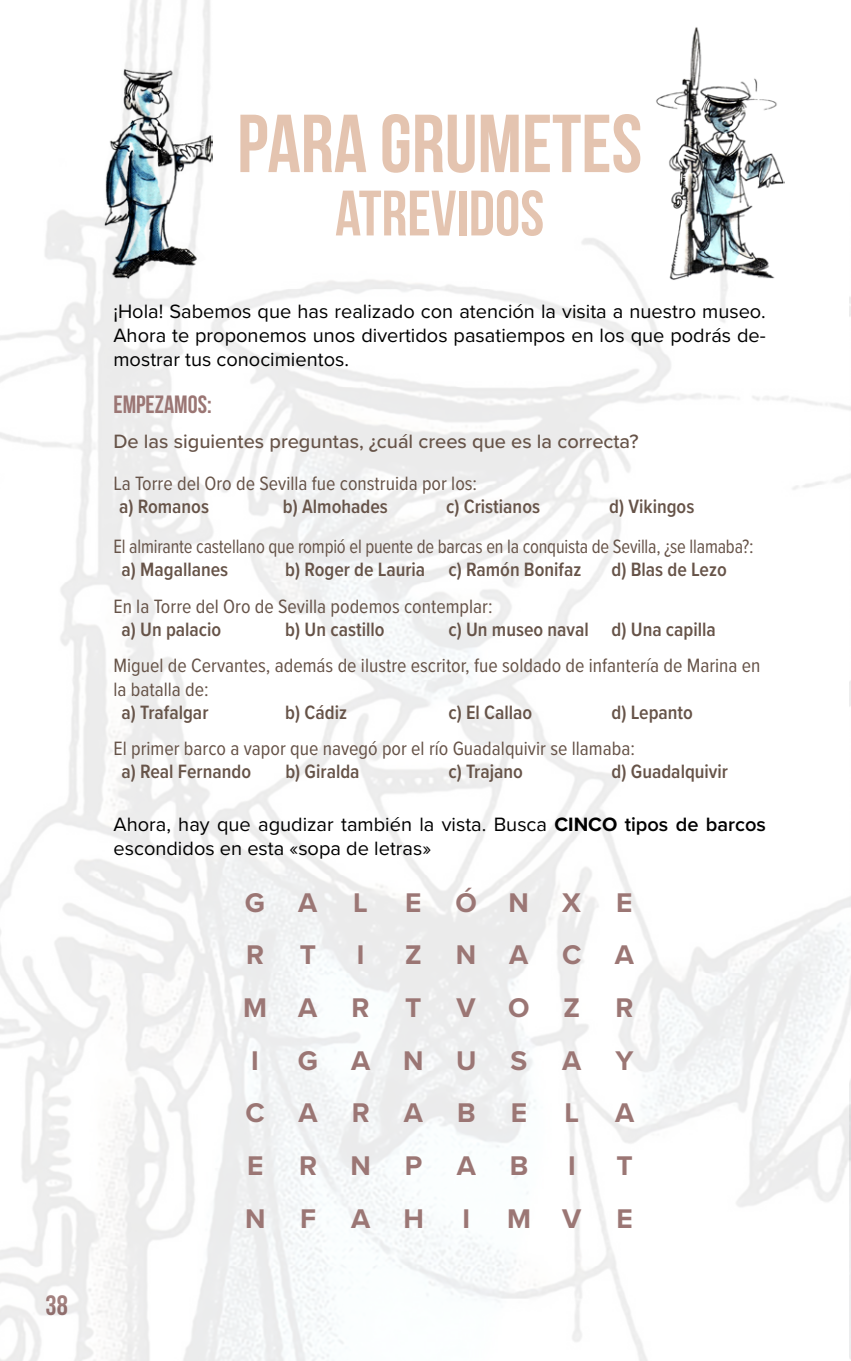
<style>
.page{position:relative;width:851px;height:1361px;background:#fff}
.page>*{position:absolute;margin:0;border:0;box-sizing:border-box;transform-origin:0 0}
.t1{font:700 82px "Bebas Neue";color:#e4c4b0}
.t2{font:64px "Bebas Neue";color:#e4c4b0}
.t3{font:700 28px/52.8px "Proxima Nova";letter-spacing:1.205em;color:#9b7674}
.t4{font:700 28px "Bebas Neue";color:#9b7674}
.t5{font:700 25px "Bebas Neue";color:#9b7674}
.t6{font:20px/24px "Proxima Nova";color:#000;text-align:justify}
.t7{font:20px/24px "Proxima Nova Cond";color:#665348}
.t8{font:600 20px "Proxima Nova Cond";color:#665348}
.t9{font:20px "Proxima Nova Cond";color:#665348;scale:.93 1}
.t10{font:500 20px "Proxima Nova";color:#665348}
.s1{font-weight:700}
.s2{font-weight:600}
</style>
<div class="page">
<img style="left:655px;top:26px;width:129px;height:254px">
<img style="left:104px;top:69px;width:109px;height:211px">
<h3 class="t4" style="left:46px;top:1289px;width:24px">38</h3>
<h1 class="t1" style="left:237px;top:99px;width:406px">PARA GRUMETES</h1>
<h2 class="t2" style="left:335px;top:178px;width:210px">ATREVIDOS</h2>
<p class="t6" style="left:113px;top:298px;width:653px">¡Hola! Sabemos que has realizado con atención la visita a nuestro museo.<br>Ahora te proponemos unos divertidos pasatiempos en los que podrás de&shy;mostrar tus conocimientos.</p>
<p class="t5" style="left:113px;top:391px;width:100px">EMPEZAMOS:</p>
<p class="t10" style="left:113px;top:427px;width:526px">De las siguientes preguntas, ¿cuál crees que es la correcta?</p>
<p class="t7" style="left:113px;top:470px;width:365px">La Torre del Oro de Sevilla fue construida por los:</p>
<p class="t8" style="left:119px;top:491px;width:91px">a) Romanos</p>
<p class="t8" style="left:283px;top:491px;width:106px">b) Almohades</p>
<p class="t8" style="left:446px;top:491px;width:96px">c) Cristianos</p>
<p class="t8" style="left:609px;top:491px;width:87px">d) Vikingos</p>
<p class="t9" style="left:113px;top:531px;width:690px">El almirante castellano que rompió el puente de barcas en la conquista de Sevilla, ¿se llamaba?:</p>
<p class="t8" style="left:121px;top:555px;width:108px">a) Magallanes</p>
<p class="t8" style="left:285px;top:555px;width:297px">b) Roger de Lauria c) Ramón Bonifaz</p>
<p class="t8" style="left:611px;top:555px;width:117px">d) Blas de Lezo</p>
<p class="t7" style="left:113px;top:593px;width:380px">En la Torre del Oro de Sevilla podemos contemplar:</p>
<p class="t8" style="left:121px;top:615px;width:101px">a) Un palacio</p>
<p class="t8" style="left:285px;top:615px;width:101px">b) Un castillo</p>
<p class="t8" style="left:448px;top:615px;width:269px">c) Un museo naval d) Una capilla</p>
<p class="t7" style="left:113px;top:652px;width:648px">Miguel de Cervantes, además de ilustre escritor, fue soldado de infantería de Marina en la batalla de:</p>
<p class="t8" style="left:121px;top:698px;width:88px">a) Trafalgar</p>
<p class="t8" style="left:285px;top:698px;width:63px">b) Cádiz</p>
<p class="t8" style="left:448px;top:698px;width:85px">c) El Callao</p>
<p class="t8" style="left:611px;top:698px;width:83px">d) Lepanto</p>
<p class="t7" style="left:113px;top:735px;width:523px">El primer barco a vapor que navegó por el río Guadalquivir se llamaba:</p>
<p class="t8" style="left:121px;top:757px;width:131px">a) Real Fernando</p>
<p class="t8" style="left:285px;top:757px;width:76px">b) Giralda</p>
<p class="t8" style="left:448px;top:757px;width:76px">c) Trajano</p>
<p class="t8" style="left:611px;top:757px;width:118px">d) Guadalquivir</p>
<p class="t6" style="left:113px;top:811px;width:653px">Ahora, hay que agudizar también la vista. Busca <span class="s1">CINCO</span> <span class="s2">tipos de barcos </span>escondidos en esta «sopa de letras»</p>
<h3 class="t3" style="left:245px;top:875px;width:74px">G A</h3>
<h3 class="t3" style="left:353px;top:875px;width:16px">L</h3>
<h3 class="t3" style="left:405px;top:875px;width:177px">EÓNX</h3>
<h3 class="t3" style="left:616px;top:875px;width:18px">E</h3>
<h3 class="t3" style="left:246px;top:928px;width:20px">R</h3>
<h3 class="t3" style="left:299px;top:928px;width:18px">T</h3>
<h3 class="t3" style="left:357px;top:928px;width:9px">I</h3>
<h3 class="t3" style="left:405px;top:928px;width:230px">ZNACA</h3>
<h3 class="t3" style="left:243px;top:980px;width:128px">MAR</h3>
<h3 class="t3" style="left:405px;top:980px;width:18px">T</h3>
<h3 class="t3" style="left:456px;top:980px;width:125px">VOZ</h3>
<h3 class="t3" style="left:615px;top:980px;width:20px">R</h3>
<h3 class="t3" style="left:251px;top:1033px;width:9px">I</h3>
<h3 class="t3" style="left:245px;top:1033px;width:389px;text-indent:52px">GANUSAY<br>CARAB</h3>
<h3 class="t3" style="left:511px;top:1086px;width:18px">E</h3>
<h3 class="t3" style="left:564px;top:1086px;width:16px">L</h3>
<h3 class="t3" style="left:615px;top:1086px;width:21px">A</h3>
<h3 class="t3" style="left:247px;top:1139px;width:18px">E</h3>
<h3 class="t3" style="left:299px;top:1139px;width:231px">RNPAB</h3>
<h3 class="t3" style="left:568px;top:1139px;width:9px">I</h3>
<h3 class="t3" style="left:616px;top:1139px;width:18px">T</h3>
<h3 class="t3" style="left:245px;top:1191px;width:72px">N F</h3>
<h3 class="t3" style="left:351px;top:1191px;width:74px">A H</h3>
<h3 class="t3" style="left:462px;top:1191px;width:9px">I</h3>
<h3 class="t3" style="left:507px;top:1191px;width:76px">M V</h3>
<h3 class="t3" style="left:616px;top:1191px;width:18px">E</h3>
</div>
